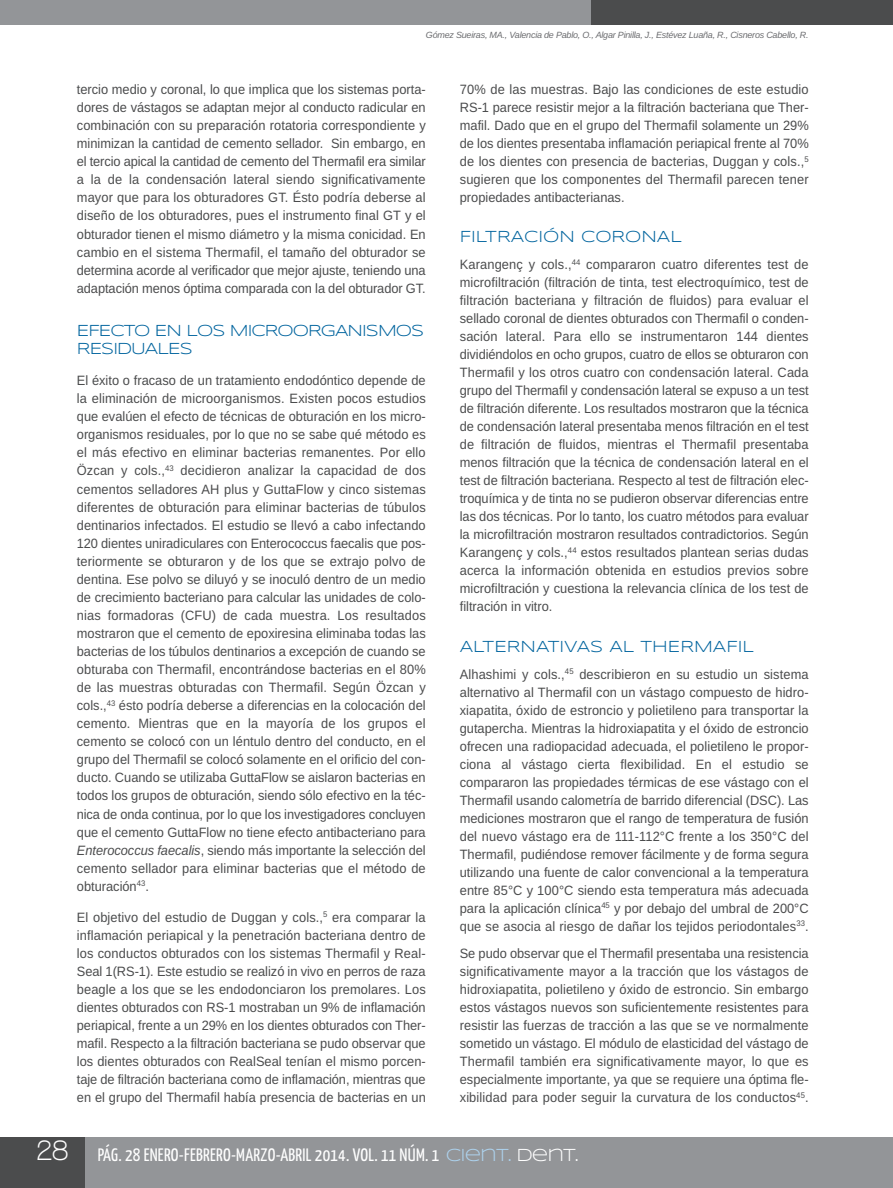
<style>
.page{position:relative;width:893px;height:1188px;background:#fff}
.page>*{position:absolute;margin:0;border:0;box-sizing:border-box;transform-origin:0 0}
.t1{font:18px "Yanone Kaffeesatz";letter-spacing:.015em;color:#fff}
.t2{font:16.5px "Syncopate";color:#00649e}
.t3{font:16.5px/18px "Syncopate";letter-spacing:-.055em;color:#00649e}
.t4{font:13.5px/18px "Arimo";color:#4b4c4d;text-align:justify;scale:.95 1}
.t5{font:italic 9px "Arimo";letter-spacing:-.025em;color:#6c6d70}
.s1{font-style:italic}
.s2{font-family:"Walkway";font-weight:700;font-size:30px}
.s3{font-family:"Syncopate";color:#add2ed}
.s4{font-family:"Syncopate"}
</style>
<div class="page">
<div style="left:0;top:1137px;width:892px;height:51px;background:#939598"></div>
<div style="left:0;top:0;width:599px;height:24px;background:#939598"></div>
<div style="left:591px;top:0;width:301px;height:24px;background:#4b4c4d"></div>
<div style="left:0;top:1137px;width:85px;height:51px;background:#4b4c4d"></div>
<p class="t5" style="left:426px;top:29px;width:384px">gómez sueiras, Ma., valencia de Pablo, o., algar Pinilla, J., estévez luaña, r., cisneros cabello, r.</p>
<p class="t4" style="left:77px;top:80px;width:369px">tercio medio y coronal, lo que implica que los sistemas porta&shy;dores de vástagos se adaptan mejor al conducto radicular en combinación con su preparación rotatoria correspondiente y minimizan la cantidad de cemento sellador. Sin embargo, en el tercio apical la cantidad de cemento del Thermafil era similar a la de la condensación lateral siendo significativamente mayor que para los obturadores GT. Ésto podría deberse al diseño de los obturadores, pues el instrumento final GT y el obturador tienen el mismo diámetro y la misma conicidad. En cambio en el sistema Thermafil, el tamaño del obturador se determina acorde al verificador que mejor ajuste, teniendo una adaptación menos óptima comparada con la del obturador GT.</p>
<p class="t3" style="left:77px;top:322px;width:349px">EFECTO EN LOS MICROORGANISMOS<br>RESIDUALES</p>
<p class="t4" style="left:77px;top:371px;width:369px">El éxito o fracaso de un tratamiento endodóntico depende de la eliminación de microorganismos. Existen pocos estudios que evalúen el efecto de técnicas de obturación en los micro&shy;organismos residuales, por lo que no se sabe qué método es el más efectivo en eliminar bacterias remanentes. Por ello Özcan y cols.,<sup>43</sup> decidieron analizar la capacidad de dos cementos selladores Ah plus y GuttaFlow y cinco sistemas diferentes de obturación para eliminar bacterias de túbulos dentinarios infectados. El estudio se llevó a cabo infectando 120 dientes uniradiculares con Enterococcus faecalis que pos&shy;teriormente se obturaron y de los que se extrajo polvo de dentina. Ese polvo se diluyó y se inoculó dentro de un medio de crecimiento bacteriano para calcular las unidades de colo&shy;nias formadoras (CFu) de cada muestra. Los resultados mostraron que el cemento de epoxiresina eliminaba todas las bacterias de los túbulos dentinarios a excepción de cuando se obturaba con Thermafil, encontrándose bacterias en el 80% de las muestras obturadas con Thermafil. Según Özcan y cols.,<sup>43</sup> ésto podría deberse a diferencias en la colocación del cemento. Mientras que en la mayoría de los grupos el cemento se colocó con un léntulo dentro del conducto, en el grupo del Thermafil se colocó solamente en el orificio del con&shy;ducto. Cuando se utilizaba GuttaFlow se aislaron bacterias en todos los grupos de obturación, siendo sólo efectivo en la téc&shy;nica de onda continua, por lo que los investigadores concluyen que el cemento GuttaFlow no tiene efecto antibacteriano para <span class="s1">enterococcus faecalis</span>, siendo más importante la selección del cemento sellador para eliminar bacterias que el método de obturación<sup>43</sup>.</p>
<p class="t4" style="left:77px;top:908px;width:369px">El objetivo del estudio de Duggan y cols.,<sup>5</sup> era comparar la inflamación periapical y la penetración bacteriana dentro de los conductos obturados con los sistemas Thermafil y Real-Seal 1(RS-1). Este estudio se realizó in vivo en perros de raza beagle a los que se les endodonciaron los premolares. Los dientes obturados con RS-1 mostraban un 9% de inflamación periapical, frente a un 29% en los dientes obturados con Ther&shy;mafil. Respecto a la filtración bacteriana se pudo observar que los dientes obturados con RealSeal tenían el mismo porcen&shy;taje de filtración bacteriana como de inflamación, mientras que en el grupo del Thermafil había presencia de bacterias en un</p>
<p class="t4" style="left:459px;top:80px;width:369px">70% de las muestras. Bajo las condiciones de este estudio RS-1 parece resistir mejor a la filtración bacteriana que Ther&shy;mafil. Dado que en el grupo del Thermafil solamente un 29% de los dientes presentaba inflamación periapical frente al 70% de los dientes con presencia de bacterias, Duggan y cols.,<sup>5 </sup>sugieren que los componentes del Thermafil parecen tener propiedades antibacterianas.</p>
<p class="t2" style="left:459px;top:227px;width:223px">FILTRACIÓN CORONAL</p>
<p class="t4" style="left:459px;top:256px;width:369px">Karangenç y cols.,<sup>44</sup> compararon cuatro diferentes test de microfiltración (filtración de tinta, test electroquímico, test de filtración bacteriana y filtración de fluidos) para evaluar el sellado coronal de dientes obturados con Thermafil o conden&shy;sación lateral. Para ello se instrumentaron 144 dientes dividiéndolos en ocho grupos, cuatro de ellos se obturaron con Thermafil y los otros cuatro con condensación lateral. Cada grupo del Thermafil y condensación lateral se expuso a un test de filtración diferente. Los resultados mostraron que la técnica de condensación lateral presentaba menos filtración en el test de filtración de fluidos, mientras el Thermafil presentaba menos filtración que la técnica de condensación lateral en el test de filtración bacteriana. Respecto al test de filtración elec&shy;troquímica y de tinta no se pudieron observar diferencias entre las dos técnicas. Por lo tanto, los cuatro métodos para evaluar la microfiltración mostraron resultados contradictorios. Según Karangenç y cols.,<sup>44</sup> estos resultados plantean serias dudas acerca la información obtenida en estudios previos sobre microfiltración y cuestiona la relevancia clínica de los test de filtración in vitro.</p>
<p class="t2" style="left:459px;top:636px;width:296px">ALTERNATIVAS AL THERMAFIL</p>
<p class="t4" style="left:459px;top:665px;width:369px">Alhashimi y cols.,<sup>45</sup> describieron en su estudio un sistema alternativo al Thermafil con un vástago compuesto de hidro&shy;xiapatita, óxido de estroncio y polietileno para transportar la gutapercha. Mientras la hidroxiapatita y el óxido de estroncio ofrecen una radiopacidad adecuada, el polietileno le propor&shy;ciona al vástago cierta flexibilidad. En el estudio se compararon las propiedades térmicas de ese vástago con el Thermafil usando calometría de barrido diferencial (DSC). Las mediciones mostraron que el rango de temperatura de fusión del nuevo vástago era de 111-112°C frente a los 350°C del Thermafil, pudiéndose remover fácilmente y de forma segura utilizando una fuente de calor convencional a la temperatura entre 85°C y 100°C siendo esta temperatura más adecuada para la aplicación clínica<sup>45</sup> y por debajo del umbral de 200°C que se asocia al riesgo de dañar los tejidos periodontales<sup>33</sup>.</p>
<p class="t4" style="left:459px;top:944px;width:369px">Se pudo observar que el Thermafil presentaba una resistencia significativamente mayor a la tracción que los vástagos de hidroxiapatita, polietileno y óxido de estroncio. Sin embargo estos vástagos nuevos son suficientemente resistentes para resistir las fuerzas de tracción a las que se ve normalmente sometido un vástago. El módulo de elasticidad del vástago de Thermafil también era significativamente mayor, lo que es especialmente importante, ya que se requiere una óptima fle&shy;xibilidad para poder seguir la curvatura de los conductos<sup>45</sup>.</p>
<p class="t1" style="left:36px;top:1143px;width:543px"><span class="s2">28</span> PÁG. 28 ENERO-FEBRERO-MARZO-ABRIL 2014. VOL. 11 NÚM. 1 <span class="s3">CIENT.</span> <span class="s4">DENT.</span></p>
</div>
